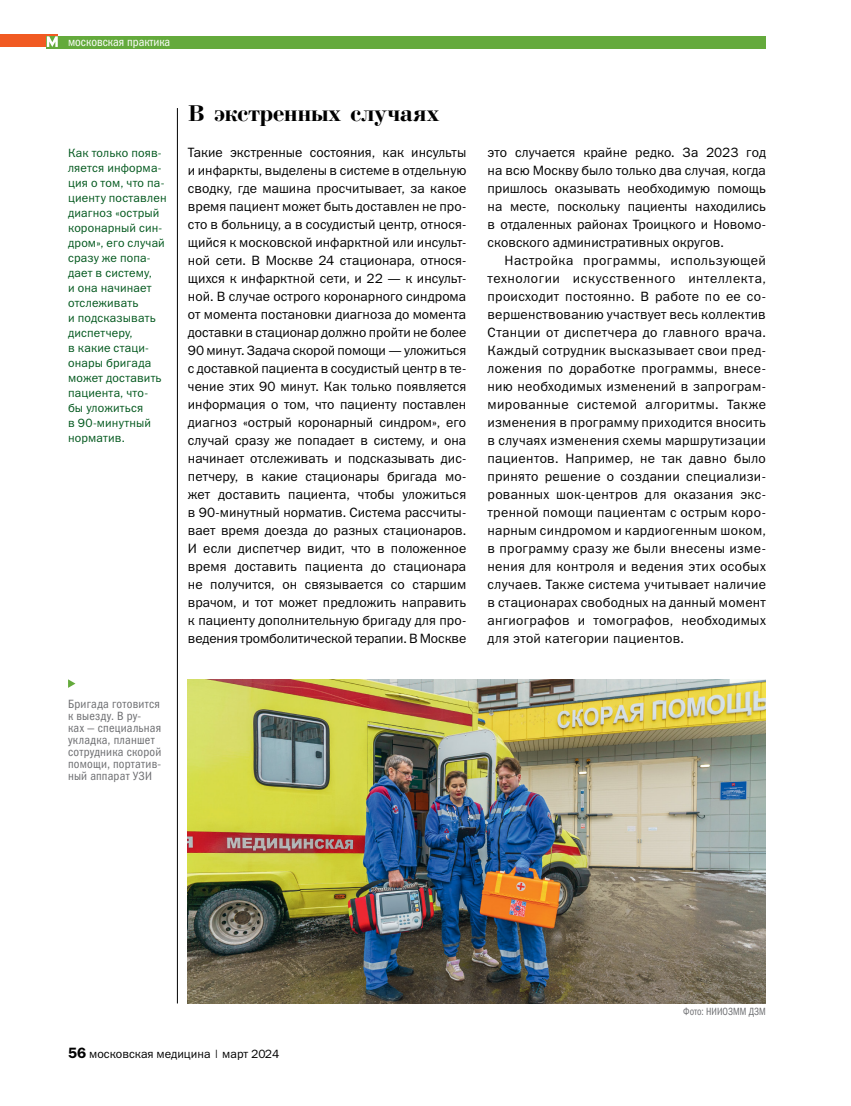
<style>
.page{position:relative;width:851px;height:1106px;background:#fff}
.page>*{position:absolute;margin:0;border:0;box-sizing:border-box;transform-origin:0 0}
.t1{font:24px "Bodoni Bold Cyrillic";color:#000}
.t2{font:13.5px/18px "Franklin Gothic Book ITC";letter-spacing:.005em;color:#000;text-align:justify}
.t3{font:12px/15px "Franklin Gothic Book ITC";letter-spacing:.015em;color:#00571c}
.t4{font:12px/12px "Franklin Gothic Book Cond ITC";letter-spacing:.015em;color:#6d6e71}
.t5{font:12px "Franklin Gothic Book ITC";color:#000}
.t6{font:12px "Franklin Gothic Book Cond ITC";color:#fff}
.t7{font:10.5px "Franklin Gothic Book Cond ITC";color:#6d6e71;scale:.9 1}
.s1{font-family:"Franklin Gothic Demi ITC";font-size:15px}
</style>
<div class="page">
<hr style="left:177px;top:108px;width:1px;height:895px;background:#000">
<svg style="left:68px;top:679px;width:7px;height:9px"></svg>
<img style="left:188px;top:679px;width:577px;height:324px">
<div style="left:0;top:34px;width:45px;height:13px;background:#f15a22"></div>
<svg style="left:45px;top:34px;width:13px;height:13px"></svg>
<div style="left:47px;top:36px;width:718px;height:13px;background:#64aa3c"></div>
<svg style="left:47px;top:36px;width:11px;height:11px"></svg>
<p class="t6" style="left:68px;top:35px;width:104px">московская практика</p>
<p class="t3" style="left:68px;top:145px;width:100px">Как только появ&shy;ляется информа&shy;ция о том, что па&shy;циенту поставлен диагноз «острый коронарный син&shy;дром», его случай сразу же попа&shy;дает в систему,<br>и она начинает отслеживать<br>и подсказывать диспетчеру,<br>в какие стаци&shy;онары бригада может доставить пациента, что-<br>бы уложиться<br>в 90-минутный норматив.</p>
<p class="t4" style="left:68px;top:698px;width:95px">Бригада готовится к выезду. В ру-<br>ках — специальная укладка, планшет сотрудника скорой помощи, портатив&shy;ный аппарат УЗИ</p>
<h1 class="t1" style="left:188px;top:101px;width:253px">В экстренных случаях</h1>
<p class="t2" style="left:188px;top:143px;width:280px">Такие экстренные состояния, как инсульты и инфаркты, выделены в системе в отдельную сводку, где машина просчитывает, за какое время пациент может быть доставлен не про&shy;сто в больницу, а в сосудистый центр, относя&shy;щийся к московской инфарктной или инсульт&shy;ной сети. В Москве 24 стационара, относя&shy;щихся к инфарктной сети, и 22 — к инсульт&shy;ной. В случае острого коронарного синдрома от момента постановки диагноза до момента доставки в стационар должно пройти не более 90 минут. Задача скорой помощи — уложиться с доставкой пациента в сосудистый центр в те&shy;чение этих 90 минут. Как только появляется информация о том, что пациенту поставлен диагноз «острый коронарный синдром», его случай сразу же попадает в систему, и она начинает отслеживать и подсказывать дис&shy;петчеру, в какие стационары бригада мо&shy;жет доставить пациента, чтобы уложиться в 90-минутный норматив. Система рассчиты&shy;вает время доезда до разных стационаров.<br>И если диспетчер видит, что в положенное время доставить пациента до стационара не получится, он связывается со старшим врачом, и тот может предложить направить к пациенту дополнительную бригаду для про&shy;ведения тромболитической терапии. В Москве</p>
<p class="t2" style="left:487px;top:143px;width:280px">это случается крайне редко. За 2023 год на всю Москву было только два случая, когда пришлось оказывать необходимую помощь на месте, поскольку пациенты находились в отдаленных районах Троицкого и Новомо&shy;сковского административных округов.</p>
<p class="t2" style="left:487px;top:251px;width:280px;text-indent:17px">Настройка программы, использующей технологии искусственного интеллекта, происходит постоянно. В работе по ее со&shy;вершенствованию участвует весь коллектив Станции от диспетчера до главного врача.<br>Каждый сотрудник высказывает свои пред&shy;ложения по доработке программы, внесе&shy;нию необходимых изменений в запрограм&shy;мированные системой алгоритмы. Также изменения в программу приходится вносить в случаях изменения схемы маршрутизации пациентов. Например, не так давно было принято решение о создании специализи&shy;рованных шок-центров для оказания экс&shy;тренной помощи пациентам с острым коро&shy;нарным синдромом и кардиогенным шоком, в программу сразу же были внесены изме&shy;нения для контроля и ведения этих особых случаев. Также система учитывает наличие в стационарах свободных на данный момент ангиографов и томографов, необходимых для этой категории пациентов.</p>
<p class="t7" style="left:683px;top:1005px;width:93px">Фото: НИИОЗММ ДЗМ</p>
<p class="t5" style="left:68px;top:1045px;width:213px"><span class="s1">56</span> московская медицина | март 2024</p>
</div>
